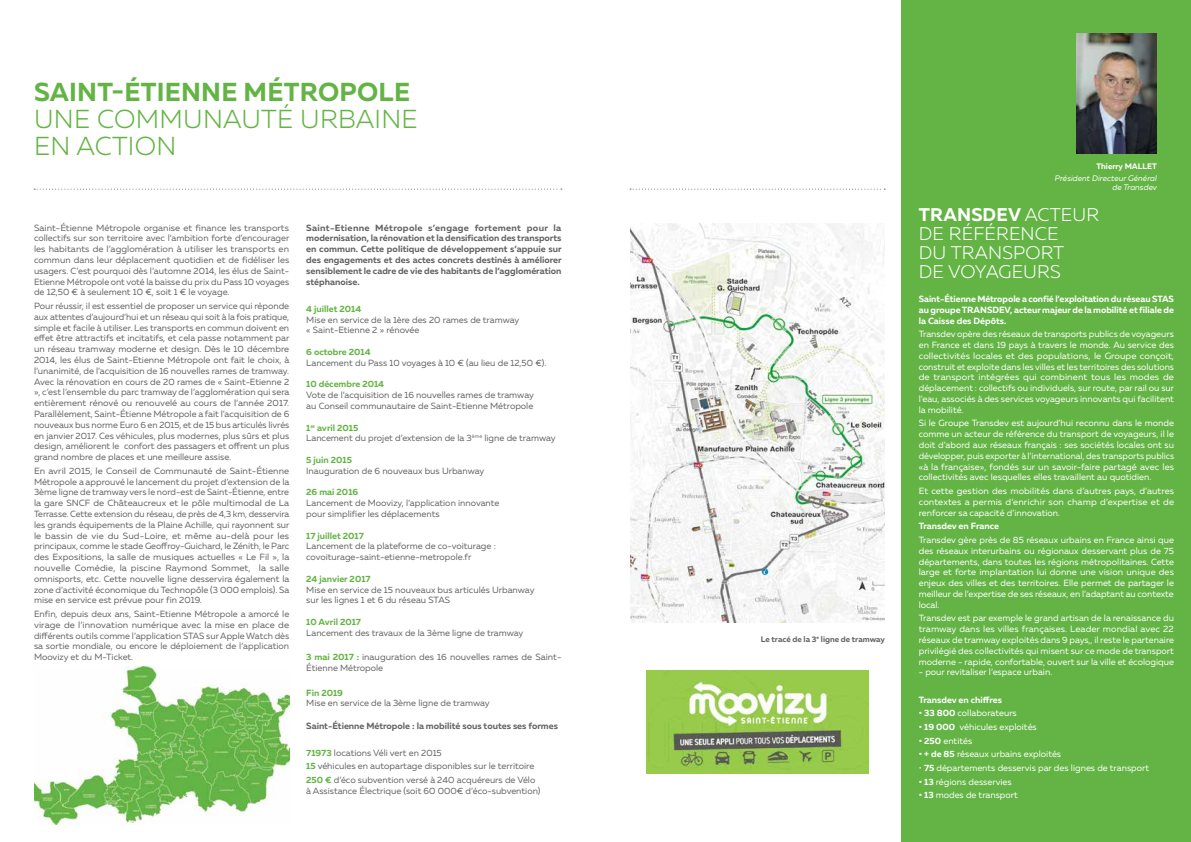
<style>
.page{position:relative;width:1191px;height:842px;background:#fff}
.page>*{position:absolute;margin:0;border:0;box-sizing:border-box;transform-origin:0 0}
.t1{font:300 26px/27px "Muller";letter-spacing:.01em;color:#64b445}
.t2{font:700 26px "Muller";letter-spacing:.01em;color:#64b445}
.t3{font:300 18.4px/19.1px "Muller";letter-spacing:.01em;color:#fff}
.t4{font:9px/10.8px "Muller";color:#646363}
.t5{font:9px/10.8px "Muller";color:#fff;text-align:justify}
.t6{font:700 9px/10.8px "Muller";color:#646363;text-align:justify}
.t7{font:700 9px/10.8px "Muller";color:#fff;text-align:justify}
.t8{font:700 9px "Muller";color:#64b445}
.t9{font:italic 8px/9px "Muller";color:#fff;text-align:right}
.t10{font:700 8px "Muller";color:#646363}
.t11{font:700 8px "Muller";color:#fff}
.s1{font-weight:700;color:#64b445}
.s2{font-weight:700}
</style>
<div class="page">
<div style="left:901px;top:0;width:290px;height:842px;background:#64b445"></div>
<svg style="left:34px;top:189px;width:528px;height:1px"></svg>
<svg style="left:630px;top:189px;width:255px;height:1px"></svg>
<img style="left:34px;top:666px;width:255px;height:159px">
<img style="left:630px;top:223px;width:254px;height:400px">
<img style="left:647px;top:670px;width:221px;height:103px">
<img style="left:1076px;top:33px;width:81px;height:120px">
<h1 class="t2" style="left:34px;top:75px;width:377px">SAINT-ÉTIENNE MÉTROPOLE</h1>
<h1 class="t1" style="left:34px;top:105px;width:385px">UNE COMMUNAUTÉ URBAINE<br>EN ACTION</h1>
<p class="t4" style="left:34px;top:222px;width:257px;text-align:justify">Saint-Étienne Métropole organise et finance les transports collectifs sur son territoire avec l’ambition forte d’encourager les habitants de l’agglomération à utiliser les transports en commun dans leur déplacement quotidien et de fidéliser les usagers. C’est pourquoi dès l’automne 2014, les élus de Saint-Etienne Métropole ont voté la baisse du prix du Pass 10 voyages de 12,50 € à seulement 10 €, soit 1 € le voyage.</p>
<p class="t4" style="left:34px;top:300px;width:257px;text-align:justify">Pour réussir, il est essentiel de proposer un service qui réponde aux attentes d’aujourd’hui et un réseau qui soit à la fois pratique, simple et facile à utiliser. Les transports en commun doivent en effet être attractifs et incitatifs, et cela passe notamment par un réseau tramway moderne et design. Dès le 10 décembre 2014, les élus de Saint-Etienne Métropole ont fait le choix, à l’unanimité, de l’acquisition de 16 nouvelles rames de tramway.<br>Avec la rénovation en cours de 20 rames de « Saint-Etienne 2 », c’est l’ensemble du parc tramway de l’agglomération qui sera entièrement rénové ou renouvelé au cours de l’année 2017.<br>Parallèlement, Saint-Étienne Métropole a fait l’acquisition de 6 nouveaux bus norme Euro 6 en 2015, et de 15 bus articulés livrés en janvier 2017. Ces véhicules, plus modernes, plus sûrs et plus design, améliorent le confort des passagers et offrent un plus grand nombre de places et une meilleure assise.</p>
<p class="t4" style="left:34px;top:465px;width:257px;text-align:justify">En avril 2015, le Conseil de Communauté de Saint-Étienne Métropole a approuvé le lancement du projet d’extension de la 3ème ligne de tramway vers le nord-est de Saint-Étienne, entre la gare SNCF de Châteaucreux et le pôle multimodal de La Terrasse. Cette extension du réseau, de près de 4,3 km, desservira les grands équipements de la Plaine Achille, qui rayonnent sur le bassin de vie du Sud-Loire, et même au-delà pour les principaux, comme le stade Geoffroy-Guichard, le Zénith, le Parc des Expositions, la salle de musiques actuelles « Le Fil », la nouvelle Comédie, la piscine Raymond Sommet, la salle omnisports, etc. Cette nouvelle ligne desservira également la zone d’activité économique du Technopôle (3 000 emplois). Sa mise en service est prévue pour fin 2019.</p>
<p class="t4" style="left:34px;top:608px;width:257px;text-align:justify">Enfin, depuis deux ans, Saint-Etienne Métropole a amorcé le virage de l’innovation numérique avec la mise en place de différents outils comme l’application STAS sur Apple Watch dès sa sortie mondiale, ou encore le déploiement de l’application Moovizy et du M-Ticket.</p>
<p class="t6" style="left:306px;top:222px;width:257px">Saint-Etienne Métropole s’engage fortement pour la modernisation, la rénovation et la densification des transports en commun. Cette politique de développement s’appuie sur des engagements et des actes concrets destinés à améliorer sensiblement le cadre de vie des habitants de l’agglomération stéphanoise.</p>
<p class="t8" style="left:306px;top:303px;width:57px">4 juillet 2014</p>
<p class="t4" style="left:306px;top:314px;width:215px">Mise en service de la 1ère des 20 rames de tramway « Saint-Etienne 2 » rénovée</p>
<p class="t8" style="left:306px;top:346px;width:66px">6 octobre 2014</p>
<p class="t4" style="left:306px;top:357px;width:242px">Lancement du Pass 10 voyages à 10 € (au lieu de 12,50 €).</p>
<p class="t8" style="left:306px;top:379px;width:79px">10 décembre 2014</p>
<p class="t4" style="left:306px;top:390px;width:229px">Vote de l’acquisition de 16 nouvelles rames de tramway au Conseil communautaire de Saint-Etienne Métropole</p>
<p class="t4" style="left:306px;top:422px;width:251px"><span class="s1">1</span><sup>er</sup> <span class="s1">avril 2015<br></span>Lancement du projet d’extension de la 3<sup>ème</sup> ligne de tramway</p>
<p class="t8" style="left:306px;top:454px;width:47px">5 juin 2015</p>
<p class="t4" style="left:306px;top:465px;width:180px">Inauguration de 6 nouveaux bus Urbanway</p>
<p class="t8" style="left:306px;top:487px;width:53px">26 mai 2016</p>
<p class="t4" style="left:306px;top:498px;width:195px">Lancement de Moovizy, l’application innovante pour simplifier les déplacements</p>
<p class="t8" style="left:306px;top:530px;width:59px">17 juillet 2017</p>
<p class="t4" style="left:306px;top:541px;width:191px">Lancement de la plateforme de co-voiturage : covoiturage-saint-etienne-metropole.fr</p>
<p class="t8" style="left:306px;top:573px;width:66px">24 janvier 2017</p>
<p class="t4" style="left:306px;top:584px;width:230px">Mise en service de 15 nouveaux bus articulés Urbanway sur les lignes 1 et 6 du réseau STAS</p>
<p class="t8" style="left:306px;top:616px;width:56px">10 Avril 2017</p>
<p class="t4" style="left:306px;top:627px;width:219px">Lancement des travaux de la 3ème ligne de tramway</p>
<p class="t4" style="left:306px;top:652px;width:257px"><span class="s1">3 mai 2017 :</span> inauguration des 16 nouvelles rames de Saint-<br>Étienne Métropole</p>
<p class="t8" style="left:306px;top:687px;width:38px">Fin 2019</p>
<p class="t4" style="left:306px;top:698px;width:185px">Mise en service de la 3ème ligne de tramway</p>
<p class="t6" style="left:306px;top:720px;width:253px">Saint-Étienne Métropole : la mobilité sous toutes ses formes</p>
<p class="t4" style="left:306px;top:746px;width:231px;line-height:13.6px"><span class="s1">71973</span> locations Véli vert en 2015<br><span class="s1">15</span> véhicules en autopartage disponibles sur le territoire<br><span class="s1">250 €</span> d’éco subvention versé à 240 acquéreurs de Vélo</p>
<p class="t4" style="left:306px;top:785px;width:236px">à Assistance Électrique (soit 60 000€ d’éco-subvention)</p>
<p class="t10" style="left:761px;top:634px;width:125px">Le tracé de la 3<sup>e</sup> ligne de tramway</p>
<p class="t11" style="left:1096px;top:162px;width:62px">Thierry MALLET</p>
<p class="t9" style="left:1055px;top:174px;width:104px">Président Directeur Général de Transdev</p>
<h2 class="t3" style="left:919px;top:204px;width:182px"><span class="s2">TRANSDEV</span> ACTEUR<br>DE RÉFÉRENCE<br>DU TRANSPORT<br>DE VOYAGEURS</h2>
<p class="t7" style="left:918px;top:293px;width:257px">Saint-Étienne Métropole a confié l’exploitation du réseau STAS au groupe TRANSDEV, acteur majeur de la mobilité et filiale de la Caisse des Dépôts.</p>
<p class="t5" style="left:918px;top:328px;width:257px">Transdev opère des réseaux de transports publics de voyageurs en France et dans 19 pays à travers le monde. Au service des collectivités locales et des populations, le Groupe conçoit, construit et exploite dans les villes et les territoires des solutions de transport intégrées qui combinent tous les modes de déplacement : collectifs ou individuels, sur route, par rail ou sur l’eau, associés à des services voyageurs innovants qui facilitent la mobilité.</p>
<p class="t5" style="left:918px;top:418px;width:257px">Si le Groupe Transdev est aujourd’hui reconnu dans le monde comme un acteur de référence du transport de voyageurs, il le doit d’abord aux réseaux français : ses sociétés locales ont su développer, puis exporter à l’international, des transports publics «à la française», fondés sur un savoir-faire partagé avec les collectivités avec lesquelles elles travaillent au quotidien.</p>
<p class="t5" style="left:918px;top:485px;width:257px">Et cette gestion des mobilités dans d’autres pays, d’autres contextes a permis d’enrichir son champ d’expertise et de renforcer sa capacité d’innovation.</p>
<p class="t7" style="left:918px;top:521px;width:82px">Transdev en France</p>
<p class="t5" style="left:918px;top:534px;width:257px">Transdev gère près de 85 réseaux urbains en France ainsi que des réseaux interurbains ou régionaux desservant plus de 75 départements, dans toutes les régions métropolitaines. Cette large et forte implantation lui donne une vision unique des enjeux des villes et des territoires. Elle permet de partager le meilleur de l’expertise de ses réseaux, en l’adaptant au contexte local.</p>
<p class="t5" style="left:918px;top:613px;width:257px">Transdev est par exemple le grand artisan de la renaissance du tramway dans les villes françaises. Leader mondial avec 22 réseaux de tramway exploités dans 9 pays,, il reste le partenaire privilégié des collectivités qui misent sur ce mode de transport moderne - rapide, confortable, ouvert sur la ville et écologique</p>
<p class="t5" style="left:918px;top:667px;width:135px">- pour revitaliser l’espace urbain.</p>
<p class="t7" style="left:918px;top:694px;width:85px">Transdev en chiffres</p>
<p class="t5" style="left:918px;top:708px;width:100px"><span class="s2">• 33 800</span> collaborateurs</p>
<p class="t5" style="left:918px;top:721px;width:119px"><span class="s2">• 19 000</span> véhicules exploités</p>
<p class="t5" style="left:918px;top:735px;width:55px"><span class="s2">• 250</span> entités</p>
<p class="t5" style="left:918px;top:748px;width:144px"><span class="s2">• + de 85</span> réseaux urbains exploités</p>
<p class="t5" style="left:918px;top:762px;width:232px">• <span class="s2">75</span> départements desservis par des lignes de transport</p>
<p class="t5" style="left:918px;top:776px;width:94px"><span class="s2">• 13</span> régions desservies</p>
<p class="t5" style="left:918px;top:789px;width:101px"><span class="s2">• 13</span> modes de transport</p>
</div>
